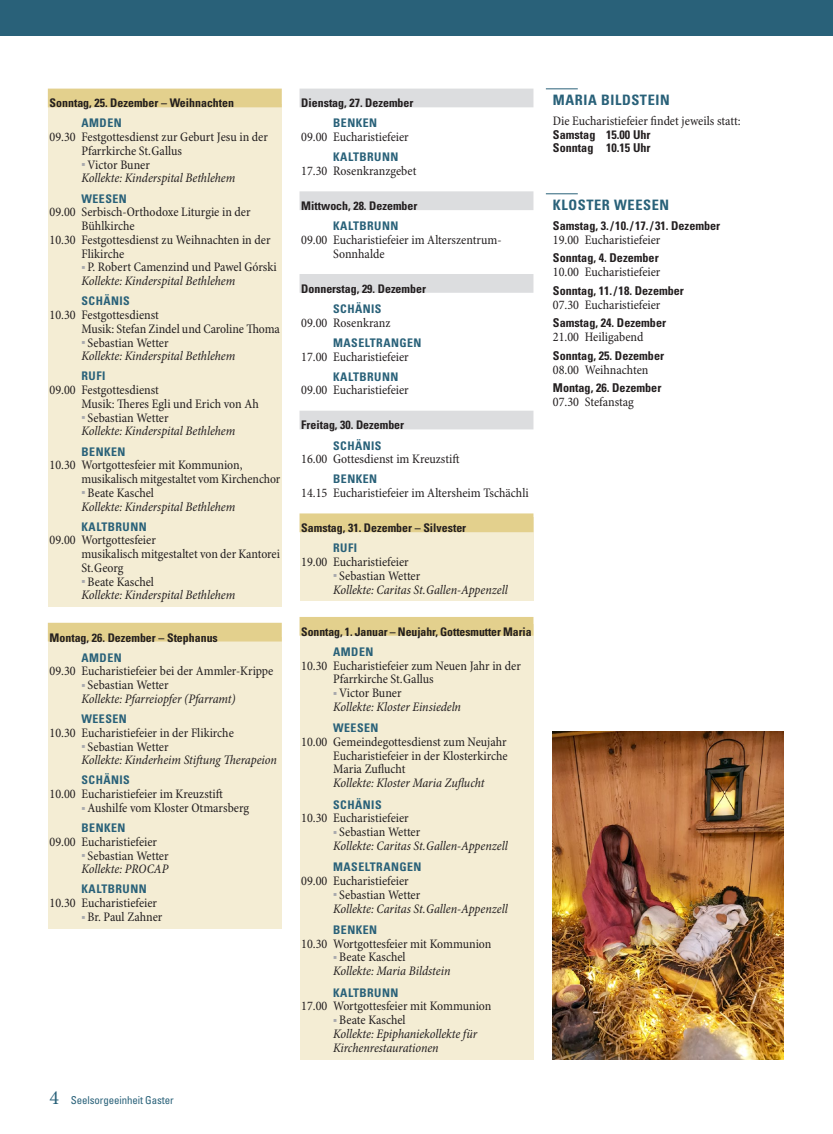
<style>
.page{position:relative;width:833px;height:1134px;background:#fff}
.page>*{position:absolute;margin:0;border:0;box-sizing:border-box;transform-origin:0 0}
.t1{font:700 condensed 14.38px "Univers LT Std";letter-spacing:.04em;color:#296179}
.t2{font:condensed 13.12px/13.8px "Minion Pro";color:#231f20}
.t3{font:italic condensed 13.12px/13.8px "Minion Pro";letter-spacing:-.005em;color:#231f20}
.t4{font:700 condensed 12.12px/13.8px "Univers LT Std";color:#231f20}
.t5{font:700 condensed 11.88px "Univers LT Std";color:#231f20}
.t6{font:700 condensed 11.88px "Univers LT Std";letter-spacing:.04em;color:#296179}
.t7{font:condensed 10.88px "Univers LT Std";letter-spacing:-.01em;color:#296179}
.s1{font-style:normal;font-size:10px;color:#a8a9ad}
.s2{font-style:normal}
.s3{font-size:10px;color:#a8a9ad}
.s4{font-style:italic}
.s5{font-family:"Minion Pro";font-stretch:normal;font-size:20px}
</style>
<div class="page">
<div style="left:0;top:0;width:833px;height:35px;background:#296179"></div>
<hr style="left:832px;top:0;width:1px;height:89px;background:#296179">
<div style="left:48px;top:104px;width:234px;height:502px;background:#f4edd4"></div>
<div style="left:48px;top:637px;width:234px;height:291px;background:#f4edd4"></div>
<div style="left:299px;top:624px;width:234px;height:435px;background:#f4edd4"></div>
<div style="left:299px;top:517px;width:234px;height:84px;background:#f4edd4"></div>
<div style="left:48px;top:89px;width:234px;height:18px;background:#e3d08d"></div>
<div style="left:48px;top:623px;width:234px;height:18px;background:#e3d08d"></div>
<div style="left:299px;top:89px;width:234px;height:18px;background:#dcdddf"></div>
<div style="left:299px;top:191px;width:234px;height:19px;background:#dcdddf"></div>
<div style="left:299px;top:274px;width:234px;height:19px;background:#dcdddf"></div>
<div style="left:299px;top:411px;width:234px;height:18px;background:#dcdddf"></div>
<div style="left:299px;top:513px;width:234px;height:19px;background:#e3d08d"></div>
<div style="left:299px;top:617px;width:234px;height:19px;background:#e3d08d"></div>
<hr style="left:546px;top:89px;width:32px;height:1px;background:#296179">
<hr style="left:546px;top:194px;width:32px;height:1px;background:#296179">
<img style="left:553px;top:731px;width:230px;height:328px">
<p class="t5" style="left:50px;top:96px;width:186px">Sonntag, 25. Dezember – Weihnachten</p>
<p class="t6" style="left:81px;top:116px;width:42px">AMDEN</p>
<p class="t2" style="left:82px;top:131px;width:188px;text-indent:-32px">09.30 Festgottesdienst zur Geburt Jesu in der<br>Pfarrkirche St.Gallus</p>
<p class="t3" style="left:81px;top:158px;width:155px"><span class="s1">■</span> <span class="s2">Victor Buner<br></span>Kollekte: Kinderspital Bethlehem</p>
<p class="t6" style="left:81px;top:191px;width:47px">WEESEN</p>
<p class="t2" style="left:50px;top:206px;width:202px">09.00 Serbisch-Orthodoxe Liturgie in der</p>
<p class="t2" style="left:82px;top:220px;width:55px">Bühlkirche</p>
<p class="t2" style="left:50px;top:233px;width:222px">10.30 Festgottesdienst zu Weihnachten in der</p>
<p class="t2" style="left:82px;top:247px;width:44px">Flikirche</p>
<p class="t2" style="left:81px;top:261px;width:197px"><span class="s3">■</span> P. Robert Camenzind und Pawel Górski<br><span class="s4">Kollekte: Kinderspital Bethlehem</span></p>
<p class="t6" style="left:81px;top:294px;width:50px">SCHÄNIS</p>
<p class="t2" style="left:81px;top:308px;width:200px;text-indent:-32px">10.30 Festgottesdienst<br>Musik: Stefan Zindel und Caroline Thoma</p>
<p class="t3" style="left:81px;top:336px;width:155px"><span class="s1">■</span> <span class="s2">Sebastian Wetter<br></span>Kollekte: Kinderspital Bethlehem</p>
<p class="t6" style="left:81px;top:369px;width:25px">RUFI</p>
<p class="t2" style="left:82px;top:384px;width:179px;text-indent:-32px">09.00 Festgottesdienst<br>Musik: Theres Egli und Erich von Ah</p>
<p class="t3" style="left:81px;top:411px;width:155px"><span class="s1">■</span> <span class="s2">Sebastian Wetter<br></span>Kollekte: Kinderspital Bethlehem</p>
<p class="t6" style="left:81px;top:444px;width:45px">BENKEN</p>
<p class="t2" style="left:81px;top:459px;width:200px;text-indent:-32px">10.30 Wortgottesfeier mit Kommunion, musikalisch mitgestaltet vom Kirchenchor</p>
<p class="t3" style="left:81px;top:486px;width:155px"><span class="s1">■</span> <span class="s2">Beate Kaschel<br></span>Kollekte: Kinderspital Bethlehem</p>
<p class="t6" style="left:81px;top:519px;width:67px">KALTBRUNN</p>
<p class="t2" style="left:81px;top:534px;width:200px;text-indent:-32px">09.00 Wortgottesfeier<br>musikalisch mitgestaltet von der Kantorei<br>St.Georg</p>
<p class="t3" style="left:81px;top:575px;width:155px"><span class="s1">■</span> <span class="s2">Beate Kaschel<br></span>Kollekte: Kinderspital Bethlehem</p>
<p class="t5" style="left:50px;top:630px;width:170px">Montag, 26. Dezember – Stephanus</p>
<p class="t6" style="left:81px;top:650px;width:42px">AMDEN</p>
<p class="t2" style="left:50px;top:665px;width:225px">09.30 Eucharistiefeier bei der Ammler-Krippe</p>
<p class="t3" style="left:81px;top:679px;width:156px"><span class="s1">■</span> <span class="s2">Sebastian Wetter<br></span>Kollekte: Pfarreiopfer (Pfarramt)</p>
<p class="t6" style="left:81px;top:711px;width:47px">WEESEN</p>
<p class="t2" style="left:50px;top:726px;width:186px">10.30 Eucharistiefeier in der Flikirche</p>
<p class="t3" style="left:81px;top:740px;width:197px"><span class="s1">■</span> <span class="s2">Sebastian Wetter<br></span>Kollekte: Kinderheim Stiftung Therapeion</p>
<p class="t6" style="left:81px;top:773px;width:50px">SCHÄNIS</p>
<p class="t2" style="left:50px;top:788px;width:175px">10.00 Eucharistiefeier im Kreuzstift</p>
<p class="t2" style="left:81px;top:801px;width:169px"><span class="s3">■</span> Aushilfe vom Kloster Otmarsberg</p>
<p class="t6" style="left:81px;top:820px;width:45px">BENKEN</p>
<p class="t2" style="left:50px;top:835px;width:109px">09.00 Eucharistiefeier</p>
<p class="t2" style="left:81px;top:849px;width:89px"><span class="s3">■</span> Sebastian Wetter<br><span class="s4">Kollekte: PROCAP</span></p>
<p class="t6" style="left:81px;top:882px;width:67px">KALTBRUNN</p>
<p class="t2" style="left:50px;top:897px;width:109px">10.30 Eucharistiefeier</p>
<p class="t2" style="left:81px;top:910px;width:82px"><span class="s3">■</span> Br. Paul Zahner</p>
<p class="t7" style="left:50px;top:1094px;width:126px"><span class="s5">4</span> Seelsorgeeinheit Gaster</p>
<p class="t5" style="left:301px;top:96px;width:114px">Dienstag, 27. Dezember</p>
<p class="t6" style="left:333px;top:116px;width:45px">BENKEN</p>
<p class="t2" style="left:301px;top:131px;width:109px">09.00 Eucharistiefeier</p>
<p class="t6" style="left:333px;top:150px;width:67px">KALTBRUNN</p>
<p class="t2" style="left:301px;top:165px;width:117px">17.30 Rosenkranzgebet</p>
<p class="t5" style="left:301px;top:199px;width:118px">Mittwoch, 28. Dezember</p>
<p class="t6" style="left:333px;top:219px;width:67px">KALTBRUNN</p>
<p class="t2" style="left:333px;top:233px;width:169px;text-indent:-32px">09.00 Eucharistiefeier im Alterszentrum-<br>Sonnhalde</p>
<p class="t5" style="left:301px;top:281px;width:126px">Donnerstag, 29. Dezember</p>
<p class="t6" style="left:333px;top:301px;width:50px">SCHÄNIS</p>
<p class="t2" style="left:301px;top:316px;width:91px">09.00 Rosenkranz</p>
<p class="t6" style="left:333px;top:335px;width:90px">MASELTRANGEN</p>
<p class="t2" style="left:301px;top:350px;width:109px">17.00 Eucharistiefeier</p>
<p class="t6" style="left:333px;top:369px;width:67px">KALTBRUNN</p>
<p class="t2" style="left:301px;top:384px;width:109px">09.00 Eucharistiefeier</p>
<p class="t5" style="left:301px;top:418px;width:104px">Freitag, 30. Dezember</p>
<p class="t6" style="left:333px;top:438px;width:50px">SCHÄNIS</p>
<p class="t2" style="left:301px;top:453px;width:160px">16.00 Gottesdienst im Kreuzstift</p>
<p class="t6" style="left:333px;top:472px;width:45px">BENKEN</p>
<p class="t2" style="left:301px;top:487px;width:229px">14.15 Eucharistiefeier im Altersheim Tschächli</p>
<p class="t5" style="left:301px;top:521px;width:166px">Samstag, 31. Dezember – Silvester</p>
<p class="t6" style="left:333px;top:541px;width:25px">RUFI</p>
<p class="t2" style="left:301px;top:555px;width:109px">19.00 Eucharistiefeier</p>
<p class="t3" style="left:333px;top:569px;width:176px"><span class="s1">■</span> <span class="s2">Sebastian Wetter<br></span>Kollekte: Caritas St.Gallen-Appenzell</p>
<p class="t5" style="left:301px;top:624px;width:232px">Sonntag, 1. Januar – Neujahr, Gottesmutter Maria</p>
<p class="t6" style="left:333px;top:644px;width:42px">AMDEN</p>
<p class="t2" style="left:333px;top:659px;width:189px;text-indent:-32px">10.30 Eucharistiefeier zum Neuen Jahr in der<br>Pfarrkirche St.Gallus</p>
<p class="t3" style="left:333px;top:686px;width:129px"><span class="s1">■</span> <span class="s2">Victor Buner<br></span>Kollekte: Kloster Einsiedeln</p>
<p class="t6" style="left:333px;top:721px;width:47px">WEESEN</p>
<p class="t2" style="left:333px;top:735px;width:176px;text-align:justify;text-indent:-32px">10.00 Gemeindegottesdienst zum Neujahr Eucharistiefeier in der Klosterkirche Maria Zuflucht</p>
<p class="t3" style="left:333px;top:777px;width:153px">Kollekte: Kloster Maria Zuflucht</p>
<p class="t6" style="left:333px;top:797px;width:50px">SCHÄNIS</p>
<p class="t2" style="left:301px;top:812px;width:109px">10.30 Eucharistiefeier</p>
<p class="t3" style="left:333px;top:825px;width:176px"><span class="s1">■</span> <span class="s2">Sebastian Wetter<br></span>Kollekte: Caritas St.Gallen-Appenzell</p>
<p class="t6" style="left:333px;top:860px;width:90px">MASELTRANGEN</p>
<p class="t2" style="left:301px;top:874px;width:109px">09.00 Eucharistiefeier</p>
<p class="t3" style="left:333px;top:888px;width:176px"><span class="s1">■</span> <span class="s2">Sebastian Wetter<br></span>Kollekte: Caritas St.Gallen-Appenzell</p>
<p class="t6" style="left:333px;top:922px;width:45px">BENKEN</p>
<p class="t2" style="left:301px;top:937px;width:192px">10.30 Wortgottesfeier mit Kommunion</p>
<p class="t3" style="left:333px;top:951px;width:119px"><span class="s1">■</span> <span class="s2">Beate Kaschel<br></span>Kollekte: Maria Bildstein</p>
<p class="t6" style="left:333px;top:985px;width:67px">KALTBRUNN</p>
<p class="t2" style="left:301px;top:1000px;width:192px">17.00 Wortgottesfeier mit Kommunion</p>
<p class="t3" style="left:333px;top:1013px;width:145px"><span class="s1">■</span> <span class="s2">Beate Kaschel<br></span>Kollekte: Epiphaniekollekte für<br>Kirchenrestaurationen</p>
<p class="t1" style="left:553px;top:91px;width:118px">MARIA BILDSTEIN</p>
<p class="t2" style="left:553px;top:114px;width:189px">Die Eucharistiefeier findet jeweils statt:</p>
<p class="t4" style="left:553px;top:127px;width:99px">Samstag 15.00 Uhr<br>Sonntag 10.15 Uhr</p>
<p class="t1" style="left:553px;top:196px;width:118px">KLOSTER WEESEN</p>
<p class="t4" style="left:553px;top:219px;width:169px">Samstag, 3./ 10./ 17./ 31. Dezember</p>
<p class="t2" style="left:553px;top:233px;width:109px">19.00 Eucharistiefeier</p>
<p class="t4" style="left:553px;top:251px;width:107px">Sonntag, 4. Dezember</p>
<p class="t2" style="left:553px;top:265px;width:109px">10.00 Eucharistiefeier</p>
<p class="t4" style="left:553px;top:284px;width:132px">Sonntag, 11./ 18. Dezember</p>
<p class="t2" style="left:553px;top:298px;width:109px">07.30 Eucharistiefeier</p>
<p class="t4" style="left:553px;top:316px;width:115px">Samstag, 24. Dezember</p>
<p class="t2" style="left:553px;top:330px;width:92px">21.00 Heiligabend</p>
<p class="t4" style="left:553px;top:349px;width:113px">Sonntag, 25. Dezember</p>
<p class="t2" style="left:553px;top:363px;width:97px">08.00 Weihnachten</p>
<p class="t4" style="left:553px;top:381px;width:110px">Montag, 26. Dezember</p>
<p class="t2" style="left:553px;top:395px;width:82px">07.30 Stefanstag</p>
</div>
